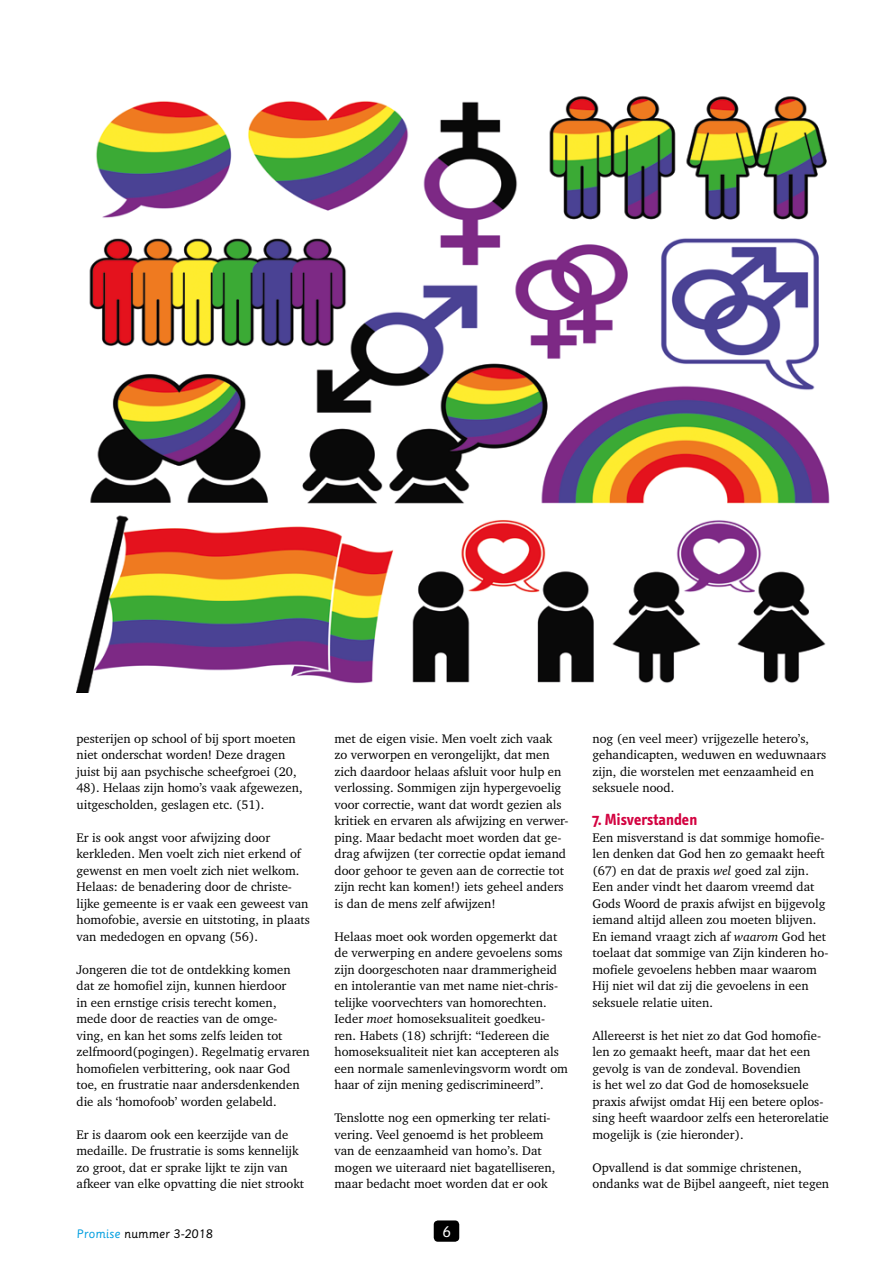
<style>
.page{position:relative;width:893px;height:1263px;background:#fff}
.page>*{position:absolute;margin:0;border:0;box-sizing:border-box;transform-origin:0 0}
.t1{font:700 16.5px "Info Text";color:#d30240}
.t2{font:15px "Sassoon Primary";color:#fff}
.t3{font:12.75px/16.5px "Charter IT Cby BT";color:#000}
.t4{font:12px "Sassoon Primary";color:#000}
.s1{font-style:italic}
.s2{color:#009edf}
</style>
<div class="page">
<div style="left:434px;top:1220px;width:25px;height:22px;background:#000;border-radius:4px"></div>
<img style="left:77px;top:95px;width:753px;height:597px">
<p class="t3" style="left:77px;top:730px;width:228px">pesterijen op school of bij sport moeten niet onderschat worden! Deze dragen juist bij aan psychische scheefgroei (20, 48). Helaas zijn homo’s vaak afgewezen, uitgescholden, geslagen etc. (51).</p>
<p class="t3" style="left:77px;top:829px;width:235px">Er is ook angst voor afwijzing door kerkleden. Men voelt zich niet erkend of gewenst en men voelt zich niet welkom.<br>Helaas: de benadering door de christe&shy;lijke gemeente is er vaak een geweest van homofobie, aversie en uitstoting, in plaats van mededogen en opvang (56).</p>
<p class="t3" style="left:77px;top:961px;width:235px">Jongeren die tot de ontdekking komen dat ze homofiel zijn, kunnen hierdoor<br>in een ernstige crisis terecht komen, mede door de reacties van de omge-<br>ving, en kan het soms zelfs leiden tot zelfmoord(pogingen). Regelmatig ervaren homofielen verbittering, ook naar God toe, en frustratie naar andersdenkenden die als ‘homofoob’ worden gelabeld.</p>
<p class="t3" style="left:77px;top:1126px;width:229px">Er is daarom ook een keerzijde van de medaille. De frustratie is soms kennelijk zo groot, dat er sprake lijkt te zijn van afkeer van elke opvatting die niet strookt</p>
<p class="t3" style="left:334px;top:730px;width:235px">met de eigen visie. Men voelt zich vaak zo verworpen en verongelijkt, dat men zich daardoor helaas afsluit voor hulp en verlossing. Sommigen zijn hypergevoelig voor correctie, want dat wordt gezien als kritiek en ervaren als afwijzing en verwer&shy;ping. Maar bedacht moet worden dat ge&shy;drag afwijzen (ter correctie opdat iemand door gehoor te geven aan de correctie tot zijn recht kan komen!) iets geheel anders is dan de mens zelf afwijzen!</p>
<p class="t3" style="left:334px;top:928px;width:235px">Helaas moet ook worden opgemerkt dat de verwerping en andere gevoelens soms zijn doorgeschoten naar drammerigheid en intolerantie van met name niet-chris&shy;telijke voorvechters van homorechten.<br>Ieder <span class="s1">moet</span> homoseksualiteit goedkeu&shy;ren. Habets (18) schrijft: “Iedereen die homoseksualiteit niet kan accepteren als een normale samenlevingsvorm wordt om haar of zijn mening gediscrimineerd”.</p>
<p class="t3" style="left:334px;top:1109px;width:222px">Tenslotte nog een opmerking ter relati&shy;vering. Veel genoemd is het probleem van de eenzaamheid van homo’s. Dat mogen we uiteraard niet bagatelliseren, maar bedacht moet worden dat er ook</p>
<p class="t4" style="left:77px;top:1226px;width:138px"><span class="s2">Promise</span> nummer 3-2018</p>
<p class="t2" style="left:442px;top:1222px;width:10px">6</p>
<p class="t3" style="left:592px;top:730px;width:235px">nog (en veel meer) vrijgezelle hetero’s, gehandicapten, weduwen en weduwnaars zijn, die worstelen met eenzaamheid en seksuele nood.</p>
<p class="t1" style="left:592px;top:810px;width:106px">7. Misverstanden</p>
<p class="t3" style="left:592px;top:829px;width:237px">Een misverstand is dat sommige homofie&shy;len denken dat God hen zo gemaakt heeft (67) en dat de praxis <span class="s1">wel</span> goed zal zijn.<br>Een ander vindt het daarom vreemd dat Gods Woord de praxis afwijst en bijgevolg iemand altijd alleen zou moeten blijven.<br>En iemand vraagt zich af <span class="s1">waarom</span> God het toelaat dat sommige van Zijn kinderen ho&shy;mofiele gevoelens hebben maar waarom Hij niet wil dat zij die gevoelens in een seksuele relatie uiten.</p>
<p class="t3" style="left:592px;top:1027px;width:238px">Allereerst is het niet zo dat God homofie&shy;len zo gemaakt heeft, maar dat het een gevolg is van de zondeval. Bovendien<br>is het wel zo dat God de homoseksuele praxis afwijst omdat Hij een betere oplos&shy;sing heeft waardoor zelfs een heterorelatie mogelijk is (zie hieronder).</p>
<p class="t3" style="left:592px;top:1159px;width:238px">Opvallend is dat sommige christenen, ondanks wat de Bijbel aangeeft, niet tegen</p>
</div>
